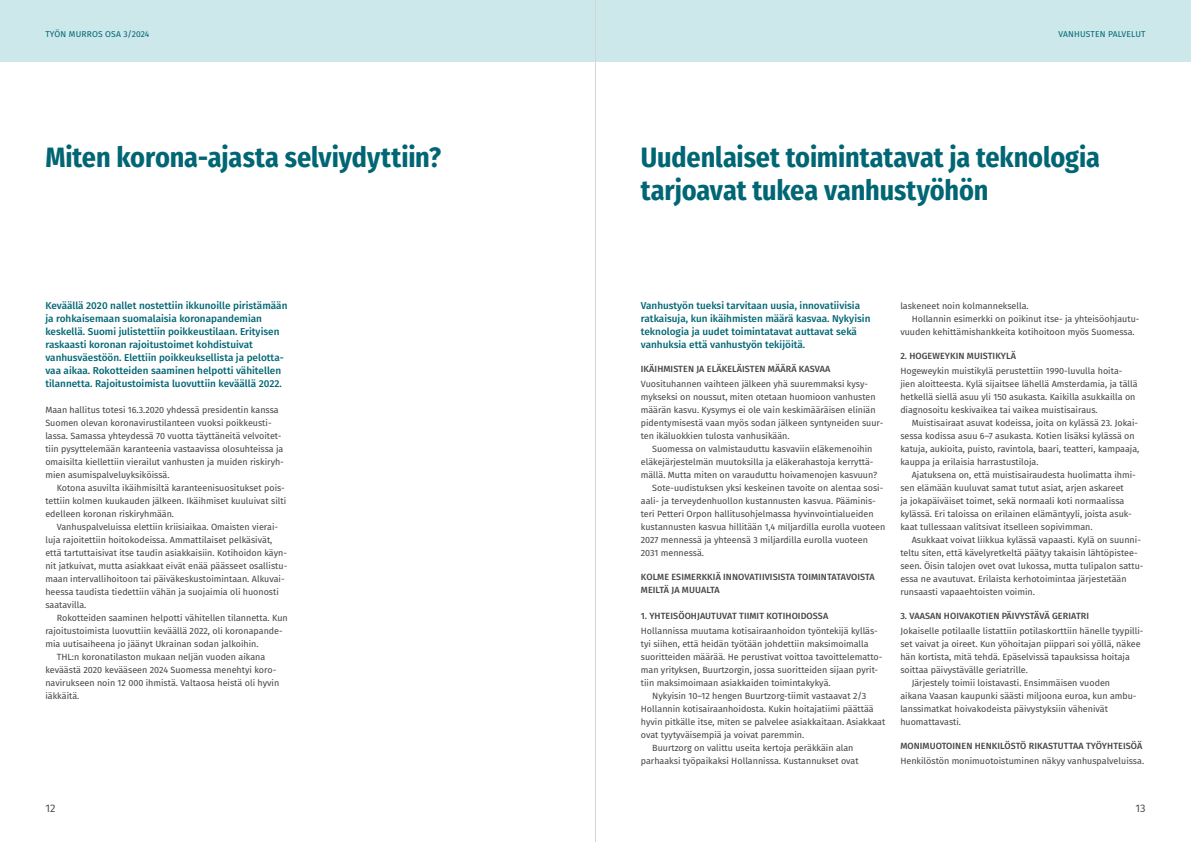
<style>
.page{position:relative;width:1191px;height:842px;background:#fff}
.page>*{position:absolute;margin:0;border:0;box-sizing:border-box;transform-origin:0 0}
.t1{font:700 28px/33px "Fira Sans Condensed";letter-spacing:-.005em;color:#006674}
.t2{font:11px "Fira Sans";color:#444}
.Ingressi{font:500 10px/13px "Fira Sans";color:#006674}
.P_sisennetty{font:9px/13px "Fira Sans";color:#444}
.P_eka{font:9px/13px "Fira Sans";color:#444}
.t3{font:500 9px/13px "Fira Sans";letter-spacing:.01em;color:#444}
.t4{font:8.5px "Fira Sans";letter-spacing:.02em;color:#006674}
</style>
<div class="page">
<div style="left:0;top:0;width:595px;height:62px;background:#cce8ea"></div>
<div style="left:595px;top:0;width:596px;height:62px;background:#cce8ea"></div>
<hr style="left:595px;top:0;width:1px;height:842px;background:#d4d4d4">
<p class="t4" style="left:45px;top:28px;width:105px">TYÖN MURROS OSA 3/2024</p>
<p class="t4" style="left:1058px;top:28px;width:28px">vanhusten</p>
<p class="t4" style="left:1108px;top:28px;width:33px">palve lut</p>
<h1 class="t1" style="left:45px;top:138px;width:397px">Miten korona-ajasta selviydyttiin?</h1>
<p class="Ingressi" style="left:45px;top:299px;width:243px">Keväällä 2020 nallet nostettiin ikkunoille piristämään ja rohkaisemaan suomalaisia koronapandemian keskellä. Suomi julistettiin poikkeustilaan. Erityisen raskaasti koronan rajoitustoimet kohdistuivat vanhusväestöön. Elettiin poikkeuksellista ja pelotta&shy;vaa aikaa. Rokotteiden saaminen helpotti vähitellen tilannetta. Rajoitustoimista luovuttiin keväällä 2022.</p>
<p class="P_eka" style="left:45px;top:403px;width:240px">Maan hallitus totesi 16.3.2020 yhdessä presidentin kanssa Suomen olevan koronavirustilanteen vuoksi poikkeusti&shy;lassa. Samassa yhteydessä 70 vuotta täyttäneitä velvoitet&shy;tiin pysyttelemään karanteenia vastaavissa olosuhteissa ja omaisilta kiellettiin vierailut vanhusten ja muiden riskiryh&shy;mien asumispalveluyksiköissä.</p>
<p class="P_sisennetty" style="left:45px;top:481px;width:242px;text-indent:11px">Kotona asuvilta ikäihmisiltä karanteenisuositukset pois&shy;tettiin kolmen kuukauden jälkeen. Ikäihmiset kuuluivat silti edelleen koronan riskiryhmään.</p>
<p class="P_sisennetty" style="left:45px;top:520px;width:243px;text-indent:11px">Vanhuspalveluissa elettiin kriisiaikaa. Omaisten vierai&shy;luja rajoitettiin hoitokodeissa. Ammattilaiset pelkäsivät, että tartuttaisivat itse taudin asiakkaisiin. Kotihoidon käyn&shy;nit jatkuivat, mutta asiakkaat eivät enää päässeet osallistu&shy;maan intervallihoitoon tai päiväkeskustoimintaan. Alkuvai&shy;heessa taudista tiedettiin vähän ja suojaimia oli huonosti saatavilla.</p>
<p class="P_sisennetty" style="left:45px;top:611px;width:244px;text-indent:11px">Rokotteiden saaminen helpotti vähitellen tilannetta. Kun rajoitustoimista luovuttiin keväällä 2022, oli koronapande&shy;mia uutisaiheena jo jäänyt Ukrainan sodan jalkoihin.</p>
<p class="P_sisennetty" style="left:45px;top:650px;width:235px;text-indent:11px">THL:n koronatilaston mukaan neljän vuoden aikana keväästä 2020 kevääseen 2024 Suomessa menehtyi koro&shy;navirukseen noin 12 000 ihmistä. Valtaosa heistä oli hyvin iäkkäitä.</p>
<h1 class="t1" style="left:641px;top:138px;width:461px">Uudenlaiset toimintatavat ja teknologia tarjoavat tukea vanhustyöhön</h1>
<p class="Ingressi" style="left:641px;top:299px;width:231px">Vanhustyön tueksi tarvitaan uusia, innovatiivisia ratkaisuja, kun ikäihmisten määrä kasvaa. Nykyisin teknologia ja uudet toimintatavat auttavat sekä vanhuksia että vanhustyön tekijöitä.</p>
<h2 class="t3" style="left:641px;top:362px;width:191px">IKÄIHMISTEN JA ELÄKELÄISTEN MÄÄRÄ KASVAA</h2>
<p class="P_eka" style="left:641px;top:377px;width:244px">Vuosituhannen vaihteen jälkeen yhä suuremmaksi kysy&shy;mykseksi on noussut, miten otetaan huomioon vanhusten määrän kasvu. Kysymys ei ole vain keskimääräisen eliniän pidentymisestä vaan myös sodan jälkeen syntyneiden suur&shy;ten ikäluokkien tulosta vanhusikään.</p>
<p class="P_sisennetty" style="left:641px;top:442px;width:238px;text-indent:11px">Suomessa on valmistauduttu kasvaviin eläkemenoihin eläkejärjestelmän muutoksilla ja eläkerahastoja kerryttä&shy;mällä. Mutta miten on varauduttu hoivamenojen kasvuun?</p>
<p class="P_sisennetty" style="left:641px;top:481px;width:246px;text-indent:11px">Sote-uudistuksen yksi keskeinen tavoite on alentaa sosi&shy;aali- ja terveydenhuollon kustannusten kasvua. Pääminis&shy;teri Petteri Orpon hallitusohjelmassa hyvinvointialueiden kustannusten kasvua hillitään 1,4 miljardilla eurolla vuoteen 2027 mennessä ja yhteensä 3 miljardilla eurolla vuoteen 2031 mennessä.</p>
<h2 class="t3" style="left:641px;top:570px;width:235px">KOLME ESIMERKKIÄ INNOVATIIVISISTA TOIMINTATAVOISTA<br>MEILTÄ JA MUUALTA</h2>
<h2 class="t3" style="left:641px;top:609px;width:189px">1. YHTEISÖOHJAUTUVAT TIIMIT KOTIHOIDOSSA</h2>
<p class="P_eka" style="left:641px;top:624px;width:243px">H ollannissa muutama kotisairaanhoidon työntekijä kylläs&shy;tyi siihen, että heidän työtään johdettiin maksimoimalla suoritteiden määrää. H e perustivat voittoa tavoittelematto&shy;man yrityksen, Buurtzorgin, jossa suoritteiden sijaan pyrit&shy;tiin maksimoimaan asiakkaiden toimintakykyä.</p>
<p class="P_sisennetty" style="left:641px;top:689px;width:246px;text-indent:11px">Nykyisin 10–12 hengen Buurtzorg-tiimit vastaavat 2/3<br>H ollannin kotisairaanhoidosta. Kukin hoitajatiimi päättää hyvin pitkälle itse, miten se palvelee asiakkaitaan. Asiakkaat ovat tyytyväisempiä ja voivat paremmin.</p>
<p class="P_sisennetty" style="left:641px;top:741px;width:219px;text-indent:11px">Buurtzorg on valittu useita kertoja peräkkäin alan parhaaksi työpaikaksi H ollannissa. Kustannukset ovat</p>
<p class="P_sisennetty" style="left:900px;top:299px;width:130px">laskeneet noin kolmanneksella.</p>
<p class="P_sisennetty" style="left:900px;top:312px;width:241px;text-indent:11px">H ollannin esimerkki on poikinut itse- ja yhteisöohjautu&shy;vuuden kehittämishankkeita kotihoitoon myös Suomessa.</p>
<h2 class="t3" style="left:900px;top:349px;width:117px">2. HOGEWEYKIN MUISTIKYLÄ</h2>
<p class="P_eka" style="left:900px;top:364px;width:239px">H ogeweykin muistikylä perustettiin 1990-luvulla hoita&shy;jien aloitteesta. Kylä sijaitsee lähellä Amsterdamia, ja tällä hetkellä siellä asuu yli 150 asukasta. Kaikilla asukkailla on diagnosoitu keskivaikea tai vaikea muistisairaus.</p>
<p class="P_sisennetty" style="left:900px;top:416px;width:241px;text-indent:11px">Muistisairaat asuvat kodeissa, joita on kylässä 23. Jokai&shy;sessa kodissa asuu 6–7 asukasta. Kotien lisäksi kylässä on katuja, aukioita, puisto, ravintola, baari, teatteri, kampaaja, kauppa ja erilaisia harrastustiloja.</p>
<p class="P_sisennetty" style="left:900px;top:468px;width:237px;text-indent:11px">Ajatuksena on, että muistisairaudesta huolimatta ihmi&shy;sen elämään kuuluvat samat tutut asiat, arjen askareet<br>ja jokapäiväiset toimet, sekä normaali koti normaalissa kylässä. Eri taloissa on erilainen elämäntyyli, joista asuk&shy;kaat tullessaan valitsivat itselleen sopivimman.</p>
<p class="P_sisennetty" style="left:900px;top:533px;width:245px;text-indent:11px">Asukkaat voivat liikkua kylässä vapaasti. Kylä on suunni&shy;teltu siten, että kävelyretkeltä päätyy takaisin lähtöpistee&shy;seen. Öisin talojen ovet ovat lukossa, mutta tulipalon sattu&shy;essa ne avautuvat. Erilaista kerhotoimintaa järjestetään runsaasti vapaaehtoisten voimin.</p>
<h2 class="t3" style="left:900px;top:609px;width:190px">3. VAASAN HOIVAKOTIEN PÄIVYSTÄVÄ GERIATRI</h2>
<p class="P_eka" style="left:900px;top:624px;width:245px">Jokaiselle potilaalle listattiin potilaskorttiin hänelle tyypilli&shy;set vaivat ja oireet. Kun yöhoitajan piippari soi yöllä, näkee hän kortista, mitä tehdä. Epäselvissä tapauksissa hoitaja soittaa päivystävälle geriatrille.</p>
<p class="P_sisennetty" style="left:900px;top:676px;width:238px;text-indent:11px">Järjestely toimii loistavasti. Ensimmäisen vuoden aikana Vaasan kaupunki säästi miljoona euroa, kun ambu&shy;lanssimatkat hoivakodeista päivystyksiin vähenivät huomattavasti.</p>
<h2 class="t3" style="left:900px;top:739px;width:243px">MONIMUOTOINEN HENKILÖSTÖ RIKASTUTTAA TYÖYHTEISÖÄ</h2>
<p class="P_eka" style="left:900px;top:754px;width:245px">Henkilöstön monimuotoistuminen näkyy vanhuspalveluissa.</p>
<p class="t2" style="left:45px;top:800px;width:12px">12</p>
<p class="t2" style="left:1135px;top:800px;width:12px">13</p>
</div>
